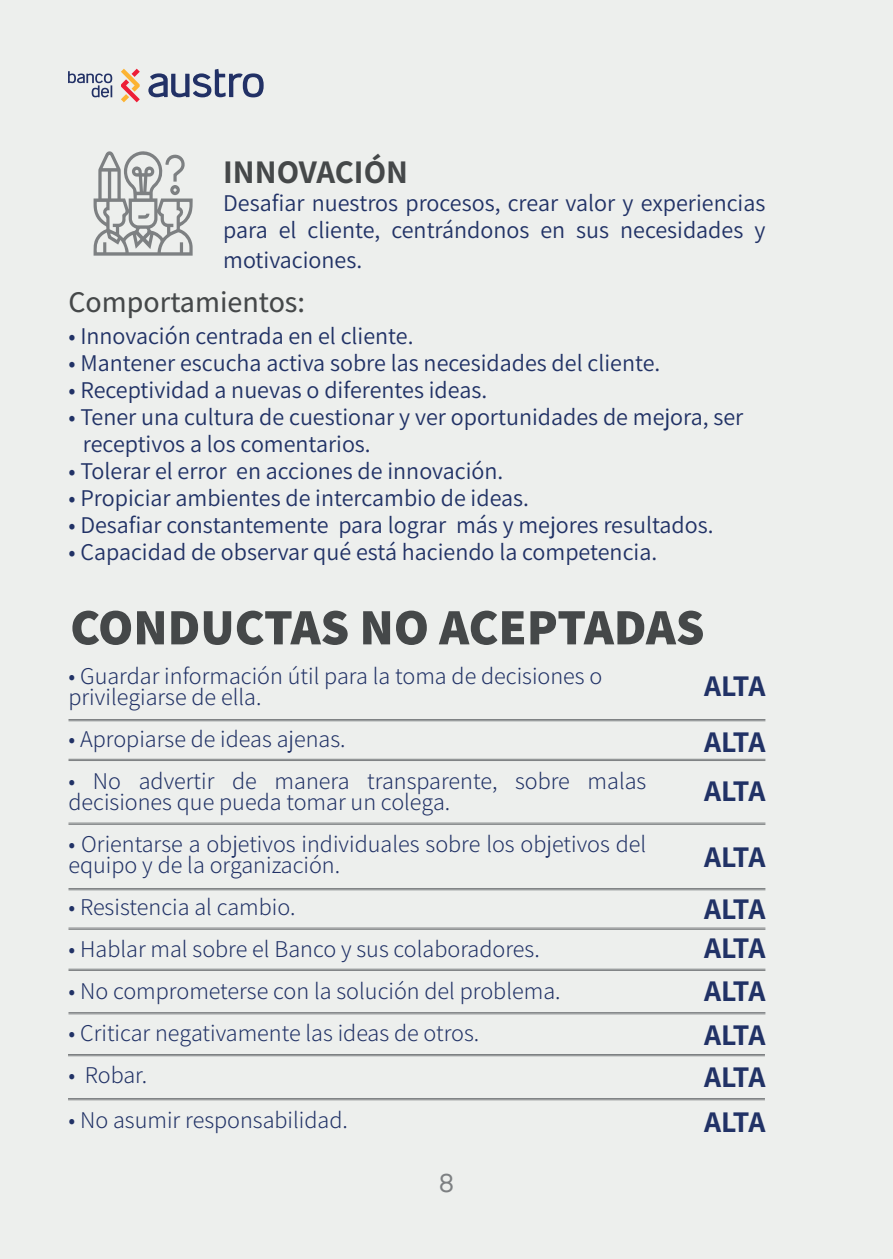
<style>
.page{position:relative;width:893px;height:1259px;background:#edefed}
.page>*{position:absolute;margin:0;border:0;box-sizing:border-box;transform-origin:0 0}
.t1{font:800 51px "Assistant";color:#454849}
.t2{font:700 33px "Assistant";color:#454849}
.t3{font:700 30px "Assistant";letter-spacing:-.04em;color:#213266}
.t4{font:500 30px "Assistant";color:#454849}
.t5{font:30px "Texta";color:#7d8082}
.t6{font:24px/27px "Assistant";color:#213266}
.t7{font:300 24px/21px "Assistant";color:#213266}
</style>
<div class="page">
<svg style="left:121px;top:69px;width:19px;height:33px"></svg>
<svg style="left:148px;top:69px;width:116px;height:28px"></svg>
<svg style="left:68px;top:71px;width:44px;height:26px"></svg>
<svg style="left:93px;top:151px;width:100px;height:105px"></svg>
<hr style="left:68px;top:719px;width:697px;height:1px;background:#7d8082">
<hr style="left:68px;top:720px;width:697px;height:1px;background:#7d8082">
<hr style="left:68px;top:759px;width:697px;height:1px;background:#7d8082">
<hr style="left:68px;top:760px;width:697px;height:1px;background:#7d8082">
<hr style="left:68px;top:822px;width:697px;height:1px;background:#7d8082">
<hr style="left:68px;top:824px;width:697px;height:1px;background:#7d8082">
<hr style="left:68px;top:888px;width:697px;height:1px;background:#7d8082">
<hr style="left:68px;top:889px;width:697px;height:1px;background:#7d8082">
<hr style="left:68px;top:927px;width:697px;height:1px;background:#7d8082">
<hr style="left:68px;top:929px;width:697px;height:1px;background:#7d8082">
<hr style="left:68px;top:1012px;width:697px;height:1px;background:#7d8082">
<hr style="left:68px;top:1013px;width:697px;height:1px;background:#7d8082">
<hr style="left:68px;top:1054px;width:697px;height:1px;background:#7d8082">
<hr style="left:68px;top:1055px;width:697px;height:1px;background:#7d8082">
<hr style="left:68px;top:1098px;width:697px;height:1px;background:#7d8082">
<hr style="left:68px;top:1099px;width:697px;height:1px;background:#7d8082">
<hr style="left:68px;top:968px;width:697px;height:1px;background:#7d8082">
<hr style="left:68px;top:970px;width:697px;height:1px;background:#7d8082">
<p class="t2" style="left:223px;top:149px;width:186px">INNOVACIÓN</p>
<p class="t6" style="left:223px;top:188px;width:544px">Desafiar nuestros procesos, crear valor y experiencias para el cliente, centrándonos en sus necesidades y</p>
<p class="t6" style="left:223px;top:245px;width:140px">motivaciones.</p>
<p class="t4" style="left:68px;top:282px;width:238px">Comportamientos:</p>
<p class="t6" style="left:68px;top:322px;width:347px">• Innovación centrada en el cliente.</p>
<p class="t6" style="left:68px;top:349px;width:593px">• Mantener escucha activa sobre las necesidades del cliente.</p>
<p class="t6" style="left:68px;top:376px;width:420px">• Receptividad a nuevas o diferentes ideas.</p>
<p class="t6" style="left:68px;top:403px;width:676px">• Tener una cultura de cuestionar y ver oportunidades de mejora, ser</p>
<p class="t6" style="left:83px;top:430px;width:289px">receptivos a los comentarios.</p>
<p class="t6" style="left:68px;top:457px;width:436px">• Tolerar el error en acciones de innovación.</p>
<p class="t6" style="left:68px;top:484px;width:462px">• Propiciar ambientes de intercambio de ideas.</p>
<p class="t6" style="left:68px;top:511px;width:646px">• Desafiar constantemente para lograr más y mejores resultados.</p>
<p class="t6" style="left:68px;top:538px;width:590px">• Capacidad de observar qué está haciendo la competencia.</p>
<p class="t1" style="left:70px;top:592px;width:636px">CONDUCTAS NO ACEPTADAS</p>
<p class="t7" style="left:68px;top:664px;width:535px">• Guardar información útil para la toma de decisiones o privilegiarse de ella.</p>
<p class="t7" style="left:68px;top:727px;width:279px">• Apropiarse de ideas ajenas.</p>
<p class="t7" style="left:68px;top:769px;width:579px">• No advertir de manera transparente, sobre malas decisiones que pueda tomar un colega.</p>
<p class="t7" style="left:68px;top:832px;width:579px">• Orientarse a objetivos individuales sobre los objetivos del equipo y de la organización.</p>
<p class="t7" style="left:68px;top:895px;width:228px">• Resistencia al cambio.</p>
<p class="t7" style="left:68px;top:937px;width:473px">• Hablar mal sobre el Banco y sus colaboradores.</p>
<p class="t7" style="left:68px;top:979px;width:494px">• No comprometerse con la solución del problema.</p>
<p class="t7" style="left:68px;top:1021px;width:412px">• Criticar negativamente las ideas de otros.</p>
<p class="t7" style="left:68px;top:1063px;width:80px">• Robar.</p>
<p class="t7" style="left:68px;top:1108px;width:281px">• No asumir responsabilidad.</p>
<p class="t3" style="left:704px;top:665px;width:63px">ALTA</p>
<p class="t3" style="left:704px;top:721px;width:63px">ALTA</p>
<p class="t3" style="left:704px;top:770px;width:63px">ALTA</p>
<p class="t3" style="left:704px;top:836px;width:63px">ALTA</p>
<p class="t3" style="left:704px;top:888px;width:63px">ALTA</p>
<p class="t3" style="left:704px;top:927px;width:63px">ALTA</p>
<p class="t3" style="left:704px;top:971px;width:63px">ALTA</p>
<p class="t3" style="left:704px;top:1014px;width:63px">ALTA</p>
<p class="t3" style="left:704px;top:1056px;width:63px">ALTA</p>
<p class="t3" style="left:704px;top:1101px;width:63px">ALTA</p>
<p class="t5" style="left:439px;top:1167px;width:17px">8</p>
</div>
